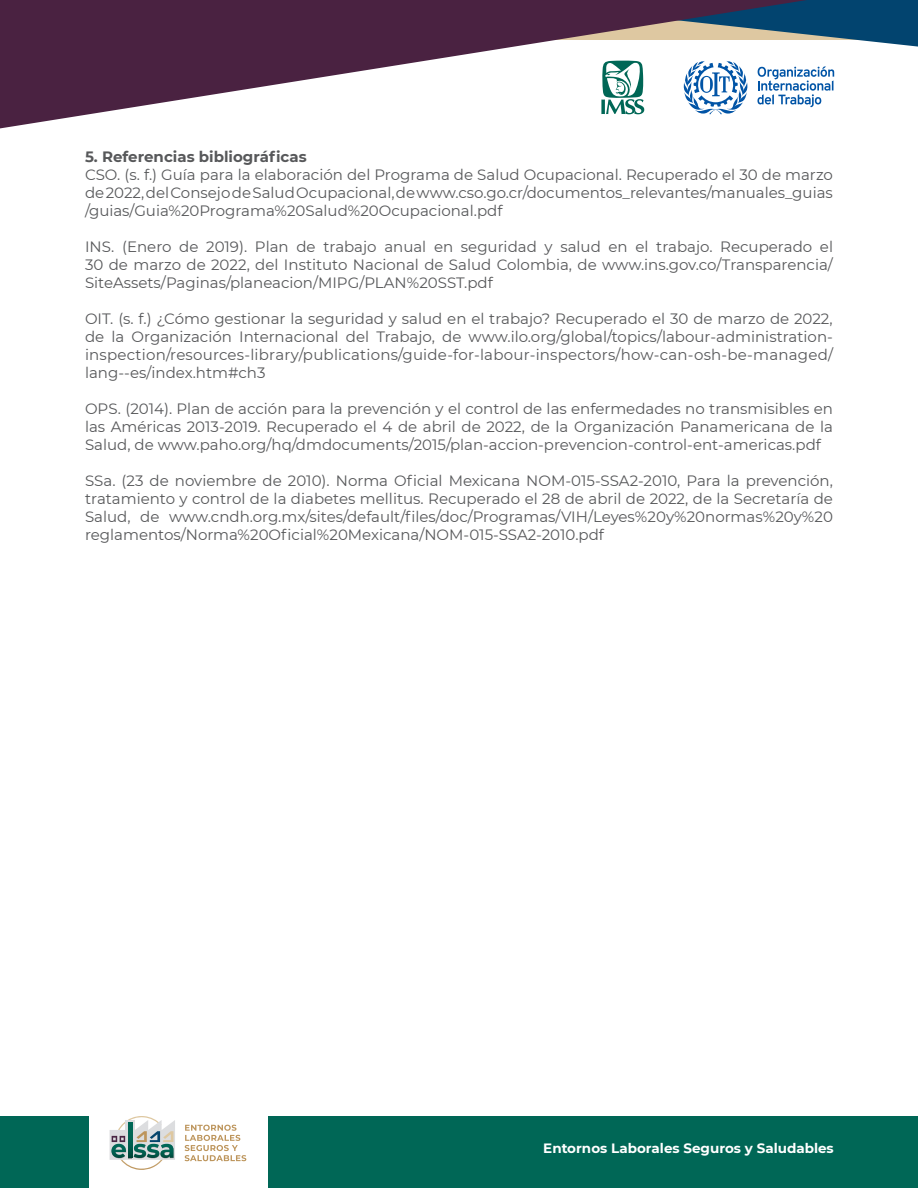
<style>
.page{position:relative;width:918px;height:1188px;background:#fff}
.page>*{position:absolute;margin:0;border:0;box-sizing:border-box;transform-origin:0 0}
.t1{font:15px/18px "Montserrat";color:#57585a;text-align:justify}
.t2{font:700 15px "Montserrat";color:#57585a}
.t3{font:700 13.5px "Montserrat";color:#fff}
</style>
<div class="page">
<div style="left:268px;top:1116px;width:650px;height:72px;background:#006756"></div>
<div style="left:0;top:1116px;width:88px;height:72px;background:#006756"></div>
<svg style="left:0;top:0;width:918px;height:129px"></svg>
<svg style="left:185px;top:1125px;width:61px;height:36px"></svg>
<svg style="left:110px;top:1116px;width:65px;height:54px"></svg>
<p class="t2" style="left:85px;top:146px;width:223px">5. Referencias bibliográficas</p>
<p class="t1" style="left:85px;top:165px;width:749px">CSO. (s. f.) Guía para la elaboración del Programa de Salud Ocupacional. Recuperado el 30 de marzo de 2022, del Consejo de Salud Ocupacional, de www.cso.go.cr/documentos_relevantes/manuales_guias /guias/Guia%20Programa%20Salud%20Ocupacional.pdf</p>
<p class="t1" style="left:85px;top:237px;width:750px">INS. (Enero de 2019). Plan de trabajo anual en seguridad y salud en el trabajo. Recuperado el 30 de marzo de 2022, del Instituto Nacional de Salud Colombia, de www.ins.gov.co/Transparencia/ SiteAssets/Paginas/planeacion/MIPG/PLAN%20SST.pdf</p>
<p class="t1" style="left:85px;top:309px;width:750px">OIT. (s. f.) ¿Cómo gestionar la seguridad y salud en el trabajo? Recuperado el 30 de marzo de 2022, de la Organización Internacional del Trabajo, de www.ilo.org/global/topics/labour-administration&shy;inspection/resources-library/publications/guide-for-labour-inspectors/how-can-osh-be-managed/ lang--es/index.htm#ch3</p>
<p class="t1" style="left:85px;top:399px;width:750px">OPS. (2014). Plan de acción para la prevención y el control de las enfermedades no transmisibles en las Américas 2013-2019. Recuperado el 4 de abril de 2022, de la Organización Panamericana de la Salud, de www.paho.org/hq/dmdocuments/2015/plan-accion-prevencion-control-ent-americas.pdf</p>
<p class="t1" style="left:85px;top:471px;width:749px">SSa. (23 de noviembre de 2010). Norma Oficial Mexicana NOM-015-SSA2-2010, Para la prevención, tratamiento y control de la diabetes mellitus. Recuperado el 28 de abril de 2022, de la Secretaría de Salud, de www.cndh.org.mx/sites/default/files/doc/Programas/VIH/Leyes%20y%20normas%20y%20 reglamentos/Norma%20Oficial%20Mexicana/NOM-015-SSA2-2010.pdf</p>
<p class="t3" style="left:543px;top:1138px;width:292px">Entornos Laborales Seguros y Saludables</p>
</div>
